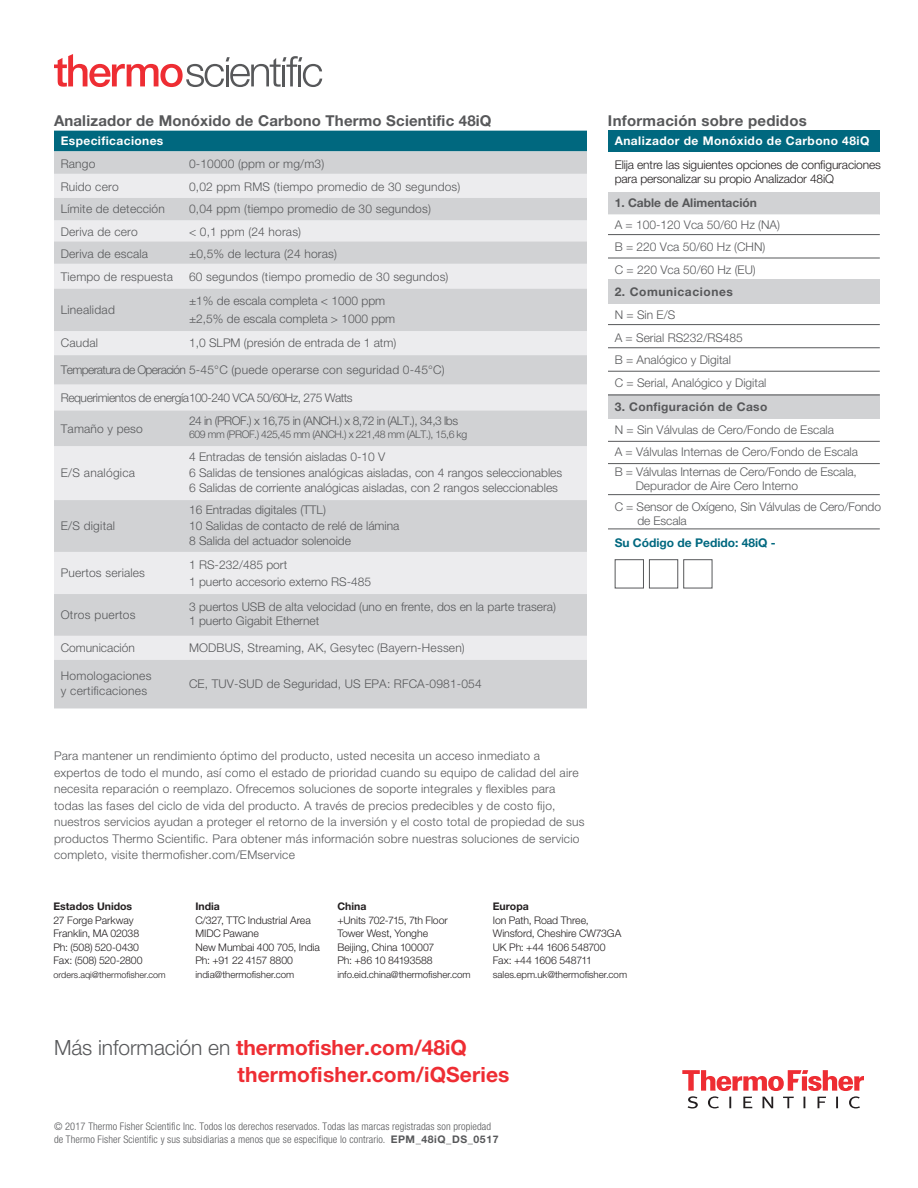
<style>
.page{position:relative;width:918px;height:1188px;background:#fff}
.page>*{position:absolute;margin:0;border:0;box-sizing:border-box;transform-origin:0 0}
.t1{font:700 21px/27px "Helvetica Neue LT Std";color:#ee2d33}
.t2{font:700 15px "Helvetica Neue LT Std";letter-spacing:.01em;color:#57585a}
.t3{font:300 12px/22.5px "Helvetica Neue LT Std";letter-spacing:.015em;color:#57585a}
.t4{font:300 12px/14.4px "Helvetica Neue LT Std";letter-spacing:-.01em;color:#57585a}
.t5{font:300 12px/14.4px "Helvetica Neue LT Std";letter-spacing:-.01em;color:#231f20}
.t6{font:700 12px "Helvetica Neue LT Std";letter-spacing:.035em;color:#fff}
.t7{font:300 12px "Helvetica Neue LT Std";letter-spacing:-.035em;color:#57585a}
.t8{font:300 12px "Helvetica Neue LT Std";letter-spacing:-.04em;color:#57585a}
.t9{font:700 12px "Helvetica Neue LT Std";letter-spacing:.03em;color:#57585a}
.t10{font:700 12px "Helvetica Neue LT Std";color:#00687f}
.t11{font:700 12px "Helvetica Neue LT Std";color:#57585a}
.t12{font:300 10.5px/13.5px "Helvetica Neue LT Std";letter-spacing:-.005em;color:#231f20}
.t13{font:300 condensed 10.5px/12.6px "Helvetica Neue LT Std";letter-spacing:.01em;color:#57585a}
.t14{font:300 10.5px "Helvetica Neue LT Std";letter-spacing:-.04em;color:#57585a}
.t15{font:700 10.5px "Helvetica Neue LT Std";color:#231f20}
.t16{font:300 9.75px "Helvetica Neue LT Std";letter-spacing:-.005em;color:#231f20}
.t17{font:300 9px "Helvetica Neue LT Std";color:#231f20}
.s1{font-weight:300;color:#57585a}
.s2{font-weight:700;font-stretch:normal}
</style>
<div class="page">
<svg style="left:54px;top:131px;width:533px;height:43px"></svg>
<div style="left:54px;top:174px;width:533px;height:24px;background:#ececee"></div>
<svg style="left:54px;top:198px;width:533px;height:510px;fill:#d1d2d4"></svg>
<div style="left:608px;top:130px;width:272px;height:22px;background:#00687f"></div>
<div style="left:608px;top:192px;width:272px;height:22px;background:#d1d2d4"></div>
<svg style="left:608px;top:214px;width:272px;height:66px"></svg>
<div style="left:608px;top:280px;width:272px;height:24px;background:#d1d2d4"></div>
<div style="left:608px;top:395px;width:272px;height:24px;background:#d1d2d4"></div>
<svg style="left:608px;top:440px;width:272px;height:25px"></svg>
<hr style="left:608px;top:234px;width:272px;height:1px;background:#57585a">
<hr style="left:608px;top:258px;width:272px;height:1px;background:#57585a">
<hr style="left:608px;top:348px;width:272px;height:1px;background:#57585a">
<hr style="left:608px;top:371px;width:272px;height:1px;background:#57585a">
<hr style="left:608px;top:395px;width:272px;height:1px;background:#57585a">
<hr style="left:608px;top:463px;width:272px;height:1px;background:#57585a">
<hr style="left:608px;top:494px;width:272px;height:1px;background:#57585a">
<hr style="left:608px;top:441px;width:272px;height:1px;background:#57585a">
<hr style="left:608px;top:324px;width:272px;height:1px;background:#57585a">
<hr style="left:608px;top:529px;width:272px;height:1px;background:#57585a">
<svg style="left:54px;top:54px;width:268px;height:33px"></svg>
<svg style="left:682px;top:1070px;width:182px;height:39px"></svg>
<div style="left:649px;top:560px;width:29px;height:28px;border:1px solid #57585a"></div>
<p class="t2" style="left:54px;top:111px;width:439px">Analizador de Monóxido de Carbono Thermo Scientific 48iQ</p>
<p class="t3" style="left:61px;top:152px;width:114px">Rango<br>Ruido cero<br>Límite de detección<br>Deriva de cero<br>Deriva de escala<br>Tiempo de respuesta</p>
<p class="t3" style="left:189px;top:152px;width:273px">0-10000 (ppm or mg/m3)<br>0,02 ppm RMS (tiempo promedio de 30 segundos)<br>0,04 ppm (tiempo promedio de 30 segundos)<br>&lt; 0,1 ppm (24 horas)<br>±0,5% de lectura (24 horas)<br>60 segundos (tiempo promedio de 30 segundos)</p>
<p class="t3" style="left:189px;top:292px;width:208px;line-height:18px">±1% de escala completa &lt; 1000 ppm ±2,5% de escala completa &gt; 1000 ppm</p>
<p class="t6" style="left:61px;top:134px;width:104px">Especificaciones</p>
<p class="t3" style="left:61px;top:298px;width:56px">Linealidad</p>
<p class="t3" style="left:61px;top:332px;width:39px">Caudal</p>
<p class="t3" style="left:189px;top:332px;width:209px">1,0 SLPM (presión de entrada de 1 atm)</p>
<p class="t3" style="left:61px;top:358px;width:386px">Temperatura de Operación 5-45°C (puede operarse con seguridad 0-45°C)</p>
<p class="t7" style="left:61px;top:390px;width:293px">Requerimientos de energía100-240 VCA 50/60Hz, 275 Watts</p>
<p class="t3" style="left:61px;top:417px;width:84px">Tamaño y peso</p>
<p class="t8" style="left:189px;top:413px;width:271px">24 in (PROF.) x 16,75 in (ANCH.) x 8,72 in (ALT.), 34,3 lbs</p>
<p class="t14" style="left:189px;top:427px;width:280px">609 mm (PROF.) 425,45 mm (ANCH.) x 221,48 mm (ALT.), 15,6 kg</p>
<p class="t3" style="left:61px;top:462px;width:76px">E/S analógica</p>
<p class="t3" style="left:61px;top:515px;width:56px">E/S digital</p>
<p class="t3" style="left:189px;top:448px;width:375px;line-height:16.5px">4 Entradas de tensión aisladas 0-10 V<br>6 Salidas de tensiones analógicas aisladas, con 4 rangos seleccionables</p>
<p class="t3" style="left:189px;top:476px;width:371px">6 Salidas de corriente analógicas aisladas, con 2 rangos seleccionables</p>
<p class="t3" style="left:189px;top:501px;width:212px;line-height:16.5px">16 Entradas digitales (TTL)<br>10 Salidas de contacto de relé de lámina</p>
<p class="t3" style="left:189px;top:529px;width:164px">8 Salida del actuador solenoide</p>
<p class="t3" style="left:61px;top:562px;width:86px">Puertos seriales</p>
<p class="t3" style="left:189px;top:556px;width:184px;line-height:16.5px">1 RS-232/485 port<br>1 puerto accesorio externo RS-485</p>
<p class="t3" style="left:61px;top:603px;width:76px">Otros puertos</p>
<p class="t3" style="left:189px;top:599px;width:369px;line-height:14.4px">3 puertos USB de alta velocidad (uno en frente, dos en la parte trasera)<br>1 puerto Gigabit Ethernet</p>
<p class="t3" style="left:61px;top:636px;width:76px">Comunicación</p>
<p class="t3" style="left:189px;top:636px;width:277px">MODBUS, Streaming, AK, Gesytec (Bayern-Hessen)</p>
<p class="t3" style="left:61px;top:669px;width:92px;line-height:14.4px">Homologaciones y certificaciones</p>
<p class="t3" style="left:189px;top:673px;width:294px">CE, TUV-SUD de Seguridad, US EPA: RFCA-0981-054</p>
<p class="t3" style="left:54px;top:747px;width:532px;line-height:16.5px">Para mantener un rendimiento óptimo del producto, usted necesita un acceso inmediato a expertos de todo el mundo, así como el estado de prioridad cuando su equipo de calidad del aire necesita reparación o reemplazo. Ofrecemos soluciones de soporte integrales y flexibles para todas las fases del ciclo de vida del producto. A través de precios predecibles y de costo fijo, nuestros servicios ayudan a proteger el retorno de la inversión y el costo total de propiedad de sus productos Thermo Scientific. Para obtener más información sobre nuestras soluciones de servicio completo, visite thermofisher.com/EMservice</p>
<p class="t2" style="left:608px;top:111px;width:200px">Información sobre pedidos</p>
<p class="t6" style="left:615px;top:134px;width:256px">Analizador de Monóxido de Carbono 48iQ</p>
<p class="t5" style="left:615px;top:157px;width:268px">Elija entre las siguientes opciones de configuraciones para personalizar su propio Analizador 48iQ</p>
<p class="t11" style="left:615px;top:196px;width:144px">1. Cable de Alimentación</p>
<p class="t3" style="left:615px;top:213px;width:167px">A = 100-120 Vca 50/60 Hz (NA)<br>B = 220 Vca 50/60 Hz (CHN)<br>C = 220 Vca 50/60 Hz (EU)</p>
<p class="t9" style="left:615px;top:284px;width:120px">2. Comunicaciones</p>
<p class="t3" style="left:615px;top:303px;width:153px">N = Sin E/S<br>A = Serial RS232/RS485<br>B = Analógico y Digital<br>C = Serial, Analógico y Digital</p>
<p class="t3" style="left:615px;top:418px;width:245px">N = Sin Válvulas de Cero/Fondo de Escala<br>A = Válvulas Internas de Cero/Fondo de Escala</p>
<p class="t9" style="left:615px;top:400px;width:154px">3. Configuración de Caso</p>
<p class="t4" style="left:636px;top:464px;width:223px;text-indent:-21px">B = Válvulas Internas de Cero/Fondo de Escala,<br>Depurador de Aire Cero Interno</p>
<p class="t4" style="left:637px;top:499px;width:245px;text-indent:-23px">C = Sensor de Oxígeno, Sin Válvulas de Cero/Fondo de Escala</p>
<p class="t10" style="left:615px;top:535px;width:163px">Su Código de Pedido: 48iQ -</p>
<p class="t15" style="left:54px;top:900px;width:80px">Estados Unidos</p>
<p class="t12" style="left:54px;top:913px;width:91px">27 Forge Parkway<br>Franklin, MA 02038<br>Ph: (508) 520-0430<br>Fax: (508) 520-2800</p>
<p class="t17" style="left:54px;top:969px;width:114px">orders.aqi@thermofisher.com</p>
<p class="t15" style="left:195px;top:900px;width:26px">India</p>
<p class="t12" style="left:195px;top:913px;width:126px">C/327, TTC Industrial Area<br>MIDC Pawane<br>New Mumbai 400 705, India<br>Ph: +91 22 4157 8800</p>
<p class="t16" style="left:195px;top:968px;width:100px">india@thermofisher.com</p>
<p class="t15" style="left:337px;top:900px;width:31px">China</p>
<p class="t12" style="left:337px;top:913px;width:112px">+Units 702-715, 7th Floor<br>Tower West, Yonghe<br>Beijing, China 100007<br>Ph: +86 10 84193588</p>
<p class="t16" style="left:337px;top:968px;width:135px">info.eid.china@thermofisher.com</p>
<p class="t15" style="left:493px;top:900px;width:37px">Europa</p>
<p class="t12" style="left:493px;top:913px;width:130px">Ion Path, Road Three,<br>Winsford, Cheshire CW73GA<br>UK Ph: +44 1606 548700<br>Fax: +44 1606 548711</p>
<p class="t16" style="left:493px;top:968px;width:136px">sales.epm.uk@thermofisher.com</p>
<h1 class="t1" style="left:237px;top:1033px;width:273px;text-indent:-183px"><span class="s1">Más información en</span> thermofisher.com/48iQ thermofisher.com/iQSeries</h1>
<p class="t13" style="left:54px;top:1120px;width:446px">© 2017 Thermo Fisher Scientific Inc. Todos los derechos reservados. Todas las marcas registradas son propiedad de Thermo Fisher Scientific y sus subsidiarias a menos que se especifique lo contrario. <span class="s2">EPM_48iQ_DS_0517</span></p>
</div>
